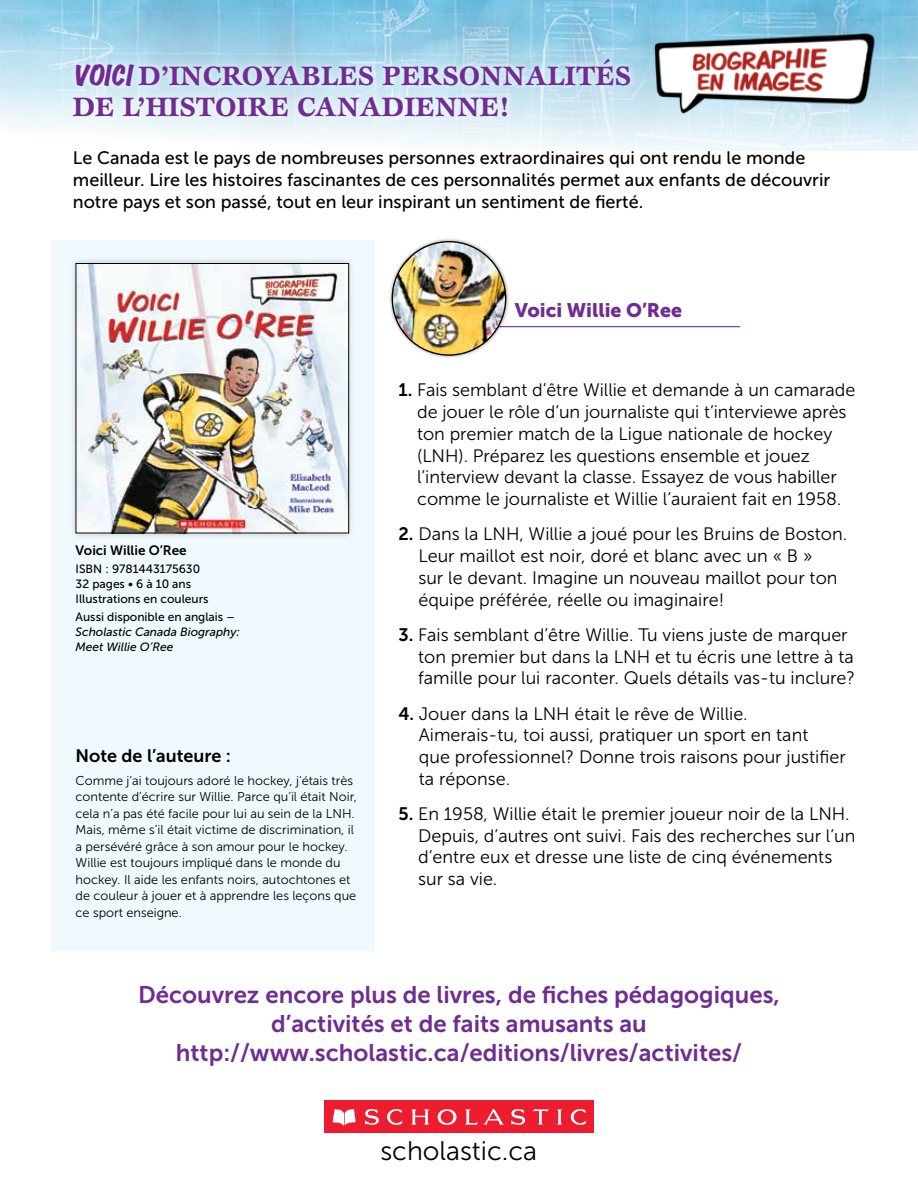
<style>
.page{position:relative;width:918px;height:1188px;background:#fff}
.page>*{position:absolute;margin:0;border:0;box-sizing:border-box;transform-origin:0 0}
.t1{font:700 27.6px/31.2px "Esprit Std";color:#6f2c91}
.t2{font:26.85px "Museo Sans 300";color:#000}
.t3{font:24px/28.8px "Museo Sans 700";color:#6f2c91;text-align:center}
.t4{font:19.5px "Museo Sans 900";color:#6f2c91}
.t5{font:18px/21.8px "Museo Sans 300";color:#000}
.t6{font:18px/21.8px "Museo Sans 500";color:#000}
.t7{font:18px "Museo Sans 700";color:#000}
.t8{font:13.5px "Museo Sans 700";color:#000}
.t9{font:12.75px/16.5px "Museo Sans 300";color:#000}
.t10{font:12px/15px "Museo Sans 500";color:#000}
.t11{font:italic 12px/15px "Museo Sans 500";color:#000}
.s1{font-family:"Marker Felt";font-weight:400;font-style:italic;font-stretch:expanded;font-size:25.05px}
.s2{font-family:"Museo Sans 700"}
</style>
<div class="page">
<img style="left:0;top:0;width:918px;height:151px">
<div style="left:51px;top:240px;width:324px;height:711px;background:#eff9fe"></div>
<img style="left:641px;top:18px;width:250px;height:106px">
<div style="left:324px;top:1101px;width:270px;height:32px;background:#ed1c2f"></div>
<svg style="left:333px;top:1109px;width:23px;height:17px"></svg>
<svg style="left:365px;top:1109px;width:14px;height:16px"></svg>
<svg style="left:387px;top:1109px;width:16px;height:16px"></svg>
<svg style="left:411px;top:1109px;width:18px;height:16px"></svg>
<svg style="left:511px;top:1109px;width:14px;height:16px"></svg>
<svg style="left:533px;top:1109px;width:16px;height:16px"></svg>
<svg style="left:557px;top:1109px;width:5px;height:16px"></svg>
<svg style="left:570px;top:1109px;width:16px;height:16px"></svg>
<svg style="left:438px;top:1109px;width:19px;height:16px"></svg>
<svg style="left:465px;top:1109px;width:39px;height:16px"></svg>
<div style="left:69px;top:256px;width:287px;height:284px;background:#000;opacity:.2"></div>
<img style="left:78px;top:265px;width:269px;height:266px">
<div style="left:76px;top:263px;width:273px;height:270px;border:1px solid #000"></div>
<svg style="left:67px;top:52px;width:570px;height:72px;background:#d1e9f3"></svg>
<hr style="left:497px;top:326px;width:243px;height:1px;background:#6f2c91">
<div style="left:388px;top:237px;width:122px;height:122px;background:#000;opacity:.4"></div>
<img style="left:392px;top:242px;width:114px;height:113px;border-radius:57px">
<h1 class="t1" style="left:73px;top:59px;width:560px"><span class="s1">VOICI</span>D’INCROYABLES PERSONNALITÉS<br>DE L’HISTOIRE CANADIENNE!</h1>
<p class="t6" style="left:73px;top:147px;width:759px">Le Canada est le pays de nombreuses personnes extraordinaires qui ont rendu le monde meilleur. Lire les histoires fascinantes de ces personnalités permet aux enfants de découvrir notre pays et son passé, tout en leur inspirant un sentiment de fierté.</p>
<p class="t8" style="left:76px;top:543px;width:113px">Voici Willie O’Ree</p>
<p class="t10" style="left:76px;top:561px;width:135px">ISBN : 9781443175630<br>32 pages • 6 à 10 ans<br>Illustrations en couleurs</p>
<p class="t10" style="left:76px;top:609px;width:161px">Aussi disponible en anglais –</p>
<p class="t11" style="left:76px;top:624px;width:166px">Scholastic Canada Biography:<br>Meet Willie O’Ree</p>
<p class="t7" style="left:76px;top:746px;width:157px">Note de l’auteure :</p>
<p class="t9" style="left:76px;top:772px;width:283px">Comme j’ai toujours adoré le hockey, j’étais très contente d’écrire sur Willie. Parce qu’il était Noir, cela n’a pas été facile pour lui au sein de la LNH.<br>Mais, même s’il était victime de discrimination, il a persévéré grâce à son amour pour le hockey.<br>Willie est toujours impliqué dans le monde du hockey. Il aide les enfants noirs, autochtones et de couleur à jouer et à apprendre les leçons que ce sport enseigne.</p>
<p class="t4" style="left:515px;top:299px;width:169px">Voici Willie O’Ree</p>
<p class="t5" style="left:417px;top:379px;width:440px;text-indent:-19px"><span class="s2">1.</span> Fais semblant d’être Willie et demande à un camarade de jouer le rôle d’un journaliste qui t’interviewe après ton premier match de la Ligue nationale de hockey (LNH). Préparez les questions ensemble et jouez l’interview devant la classe. Essayez de vous habiller comme le journaliste et Willie l’auraient fait en 1958.</p>
<p class="t5" style="left:418px;top:523px;width:430px;text-indent:-20px"><span class="s2">2.</span> Dans la LNH, Willie a joué pour les Bruins de Boston.<br>Leur maillot est noir, doré et blanc avec un « B »<br>sur le devant. Imagine un nouveau maillot pour ton équipe préférée, réelle ou imaginaire!</p>
<p class="t5" style="left:418px;top:624px;width:438px;text-indent:-20px"><span class="s2">3.</span> Fais semblant d’être Willie. Tu viens juste de marquer ton premier but dans la LNH et tu écris une lettre à ta famille pour lui raconter. Quels détails vas-tu inclure?</p>
<p class="t5" style="left:419px;top:703px;width:428px;text-indent:-20px"><span class="s2">4.</span> Jouer dans la LNH était le rêve de Willie.<br>Aimerais-tu, toi aussi, pratiquer un sport en tant<br>que professionnel? Donne trois raisons pour justifier ta réponse.</p>
<p class="t5" style="left:418px;top:803px;width:439px;text-indent:-20px"><span class="s2">5.</span> En 1958, Willie était le premier joueur noir de la LNH.<br>Depuis, d’autres ont suivi. Fais des recherches sur l’un d’entre eux et dresse une liste de cinq événements sur sa vie.</p>
<h3 class="t3" style="left:138px;top:980px;width:643px">Découvrez encore plus de livres, de fiches pédagogiques, d’activités et de faits amusants au http://www.scholastic.ca/editions/livres/activites/</h3>
<h2 class="t2" style="left:380px;top:1136px;width:158px">scholastic.ca</h2>
</div>
